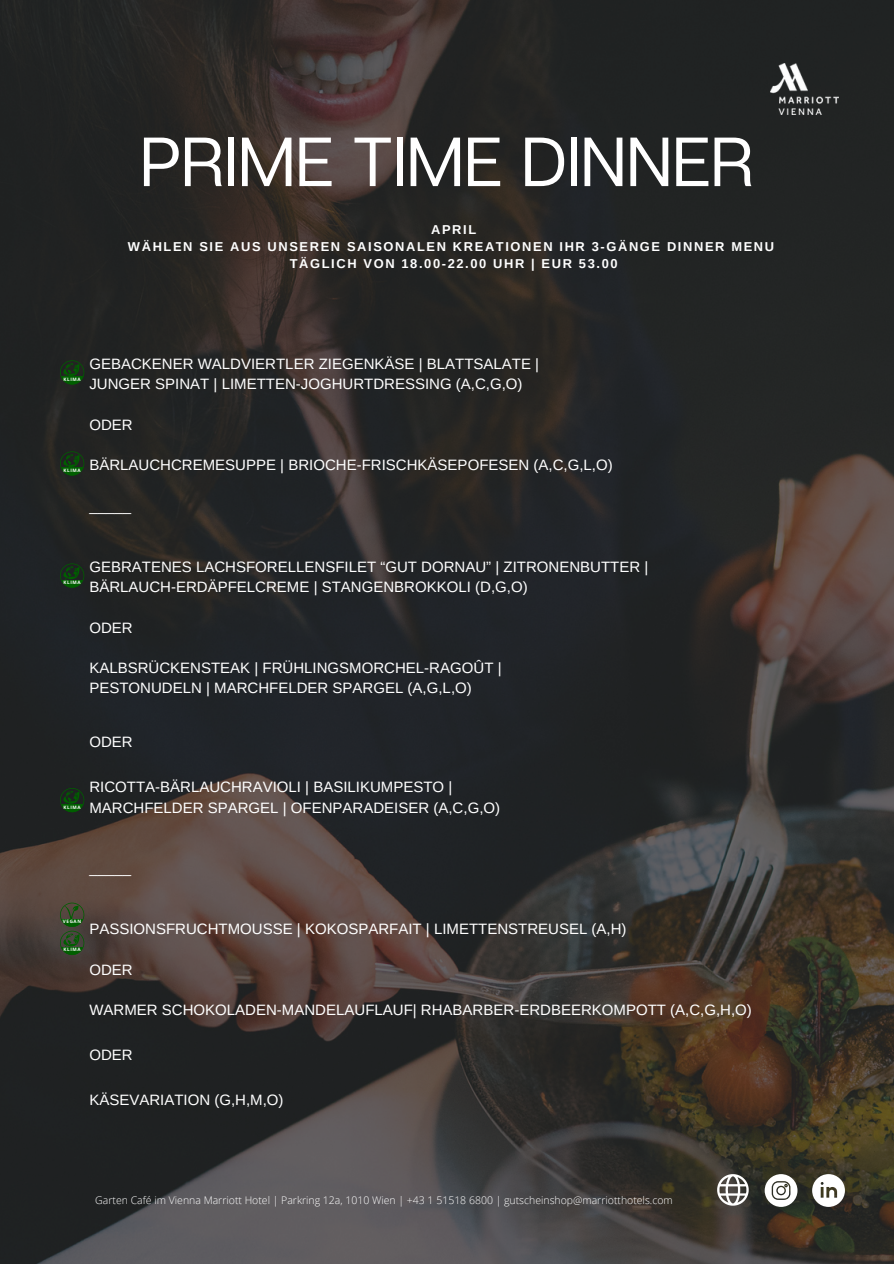
<style>
.page{position:relative;width:894px;height:1264px;background:#fff}
.page>*{position:absolute;margin:0;border:0;box-sizing:border-box;transform-origin:0 0}
.t1{font:69.3px "Articulat CF";color:#fff}
.t2{font:15px/20.2px "Arimo";color:#fff}
.t3{font:700 12.9px/17.2px "Arimo";letter-spacing:.125em;color:#fff;text-align:center}
.t4{font:300 10.5px "Open Sans";color:#fff}
.t5{font:700 4.65px "Open Sans";letter-spacing:.125em;color:#fff}
</style>
<div class="page">
<img style="left:0;top:0;width:893px;height:1263px">
<img style="left:770px;top:64px;width:68px;height:50px">
<svg style="left:764px;top:1174px;width:33px;height:32px"></svg>
<svg style="left:811px;top:1174px;width:33px;height:32px"></svg>
<svg style="left:717px;top:1174px;width:31px;height:31px"></svg>
<svg style="left:60px;top:563px;width:24px;height:24px"></svg>
<svg style="left:60px;top:360px;width:24px;height:24px"></svg>
<svg style="left:60px;top:788px;width:24px;height:24px"></svg>
<svg style="left:60px;top:902px;width:24px;height:53px"></svg>
<svg style="left:60px;top:451px;width:24px;height:24px"></svg>
<h1 class="t1" style="left:140px;top:118px;width:615px">PRIME TIME DINNER</h1>
<p class="t3" style="left:128px;top:221px;width:647px">APRIL<br>WÄHLEN SIE AUS UNSEREN SAISONALEN KREATIONEN IHR 3-GÄNGE DINNER MENU<br>TÄGLICH VON 18.00-22.00 UHR | EUR 53.00</p>
<p class="t5" style="left:63px;top:376px;width:19px">KLIMA</p>
<p class="t5" style="left:63px;top:467px;width:19px">KLIMA</p>
<p class="t2" style="left:89px;top:354px;width:451px">GEBACKENER WALDVIERTLER ZIEGENKÄSE | BLATTSALATE |<br>JUNGER SPINAT | LIMETTEN-JOGHURTDRESSING (A,C,G,O)</p>
<p class="t2" style="left:89px;top:414px;width:45px">ODER</p>
<p class="t2" style="left:89px;top:455px;width:524px">BÄRLAUCHCREMESUPPE | BRIOCHE-FRISCHKÄSEPOFESEN (A,C,G,L,O)</p>
<p class="t2" style="left:89px;top:495px;width:43px">_____</p>
<p class="t5" style="left:63px;top:579px;width:19px">KLIMA</p>
<p class="t2" style="left:89px;top:556px;width:560px">GEBRATENES LACHSFORELLENSFILET “GUT DORNAU” | ZITRONENBUTTER |<br>BÄRLAUCH-ERDÄPFELCREME | STANGENBROKKOLI (D,G,O)</p>
<p class="t2" style="left:89px;top:617px;width:45px">ODER</p>
<p class="t2" style="left:89px;top:657px;width:413px">KALBSRÜCKENSTEAK | FRÜHLINGSMORCHEL-RAGOÛT |<br>PESTONUDELN | MARCHFELDER SPARGEL (A,G,L,O)</p>
<p class="t5" style="left:63px;top:803px;width:19px">KLIMA</p>
<p class="t2" style="left:89px;top:732px;width:45px">ODER</p>
<p class="t2" style="left:89px;top:777px;width:412px">RICOTTA-BÄRLAUCHRAVIOLI | BASILIKUMPESTO |<br>MARCHFELDER SPARGEL | OFENPARADEISER (A,C,G,O)</p>
<p class="t2" style="left:89px;top:858px;width:43px">_____</p>
<p class="t5" style="left:63px;top:918px;width:20px">VEGAN</p>
<p class="t5" style="left:63px;top:946px;width:19px">KLIMA</p>
<p class="t2" style="left:89px;top:918px;width:538px">PASSIONSFRUCHTMOUSSE | KOKOSPARFAIT | LIMETTENSTREUSEL (A,H)</p>
<p class="t2" style="left:89px;top:959px;width:45px">ODER</p>
<p class="t2" style="left:89px;top:999px;width:664px">WARMER SCHOKOLADEN-MANDELAUFLAUF| RHABARBER-ERDBEERKOMPOTT (A,C,G,H,O)</p>
<p class="t2" style="left:89px;top:1044px;width:45px">ODER</p>
<p class="t2" style="left:89px;top:1089px;width:196px">KÄSEVARIATION (G,H,M,O)</p>
<p class="t4" style="left:95px;top:1193px;width:578px">Garten Café im Vienna Marriott Hotel | Parkring 12a, 1010 Wien | +43 1 51518 6800 | gutscheinshop@marriotthotels.com</p>
</div>
